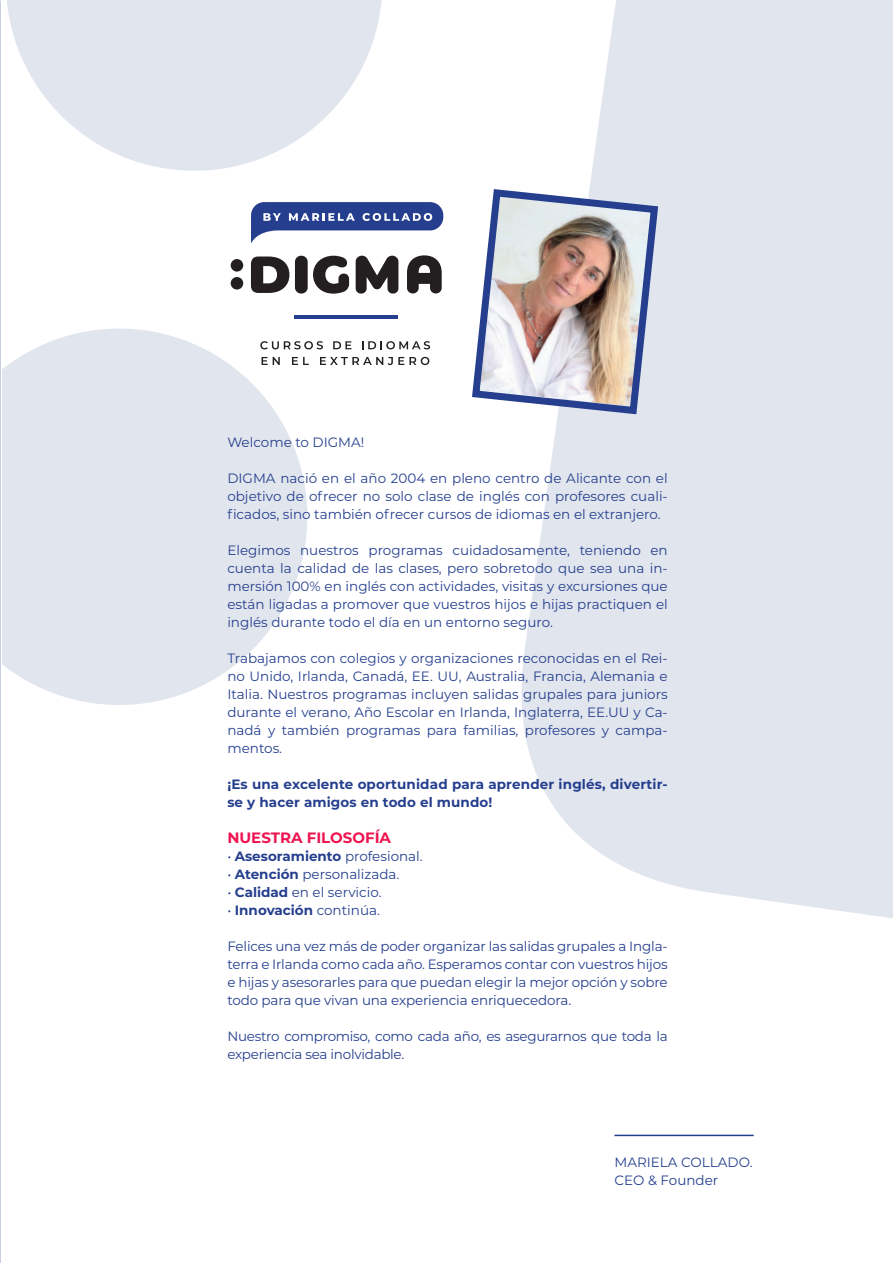
<style>
.page{position:relative;width:893px;height:1263px;background:#fff}
.page>*{position:absolute;margin:0;border:0;box-sizing:border-box;transform-origin:0 0}
.t1{font:700 15px "Montserrat";color:#ed1450}
.t2{font:13.5px/18px "Montserrat";color:#253f8e;text-align:justify}
.t3{font:700 13.5px/18px "Montserrat";letter-spacing:.01em;color:#253f8e}
.t4{font:13.5px/18px "Montserrat";letter-spacing:-.02em;color:#253f8e}
.s1{font-weight:700}
</style>
<div class="page">
<svg style="left:7px;top:0;width:375px;height:171px;fill:#e1e5ed"></svg>
<svg style="left:2px;top:328px;width:318px;height:377px;fill:#e1e5ed"></svg>
<svg style="left:521px;top:0;width:372px;height:918px;background:#e4e7ef"></svg>
<svg style="left:260px;top:341px;width:63px;height:8px"></svg>
<svg style="left:333px;top:341px;width:18px;height:8px"></svg>
<svg style="left:362px;top:341px;width:68px;height:8px"></svg>
<svg style="left:262px;top:357px;width:18px;height:8px"></svg>
<svg style="left:292px;top:357px;width:17px;height:8px"></svg>
<svg style="left:320px;top:357px;width:109px;height:8px"></svg>
<svg style="left:251px;top:202px;width:192px;height:42px"></svg>
<hr style="left:294px;top:316px;width:103px;height:3px;background:#253f8e">
<div style="left:231px;top:259px;width:12px;height:13px;background:#231f20;border-radius:50%"></div>
<div style="left:231px;top:277px;width:12px;height:13px;background:#231f20;border-radius:50%"></div>
<svg style="left:251px;top:256px;width:38px;height:37px"></svg>
<svg style="left:356px;top:256px;width:42px;height:38px"></svg>
<svg style="left:295px;top:256px;width:54px;height:38px"></svg>
<svg style="left:407px;top:255px;width:35px;height:38px"></svg>
<img style="left:472px;top:185px;width:190px;height:233px">
<hr style="left:614px;top:1135px;width:140px;height:1px;background:#253f8e">
<p class="t2" style="left:227px;top:433px;width:138px">Welcome to DIGMA!</p>
<p class="t2" style="left:227px;top:469px;width:442px">DIGMA nació en el año 2004 en pleno centro de Alicante con el objetivo de ofrecer no solo clase de inglés con profesores cuali&shy;ficados, sino también ofrecer cursos de idiomas en el extranjero.</p>
<p class="t2" style="left:227px;top:541px;width:442px">Elegimos nuestros programas cuidadosamente, teniendo en cuenta la calidad de las clases, pero sobretodo que sea una in&shy;mersión 100% en inglés con actividades, visitas y excursiones que están ligadas a promover que vuestros hijos e hijas practiquen el inglés durante todo el día en un entorno seguro.</p>
<p class="t2" style="left:227px;top:649px;width:442px">Trabajamos con colegios y organizaciones reconocidas en el Rei&shy;no Unido, Irlanda, Canadá, EE. UU, Australia, Francia, Alemania e Italia. Nuestros programas incluyen salidas grupales para juniors durante el verano, Año Escolar en Irlanda, Inglaterra, EE.UU y Ca&shy;nadá y también programas para familias, profesores y campa&shy;mentos.</p>
<p class="t3" style="left:227px;top:774px;width:442px">¡Es una excelente oportunidad para aprender inglés, divertir&shy;se y hacer amigos en todo el mundo!</p>
<p class="t1" style="left:227px;top:827px;width:165px">NUESTRA FILOSOFÍA</p>
<p class="t2" style="left:227px;top:847px;width:197px">• <span class="s1">Asesoramiento</span> profesional.</p>
<p class="t2" style="left:227px;top:865px;width:174px">• <span class="s1">Atención</span> personalizada.</p>
<p class="t2" style="left:227px;top:883px;width:156px">• <span class="s1">Calidad</span> en el servicio.</p>
<p class="t2" style="left:227px;top:901px;width:154px">• <span class="s1">Innovación</span> continúa.</p>
<p class="t2" style="left:227px;top:937px;width:442px">Felices una vez más de poder organizar las salidas grupales a Ingla&shy;terra e Irlanda como cada año. Esperamos contar con vuestros hijos e hijas y asesorarles para que puedan elegir la mejor opción y sobre todo para que vivan una experiencia enriquecedora.</p>
<p class="t4" style="left:227px;top:1027px;width:442px">Nuestro compromiso, como cada año, es asegurarnos que toda la experiencia sea inolvidable.</p>
<p class="t2" style="left:614px;top:1152px;width:140px">MARIELA COLLADO.</p>
<p class="t2" style="left:614px;top:1170px;width:105px">CEO &amp; Founder</p>
</div>
